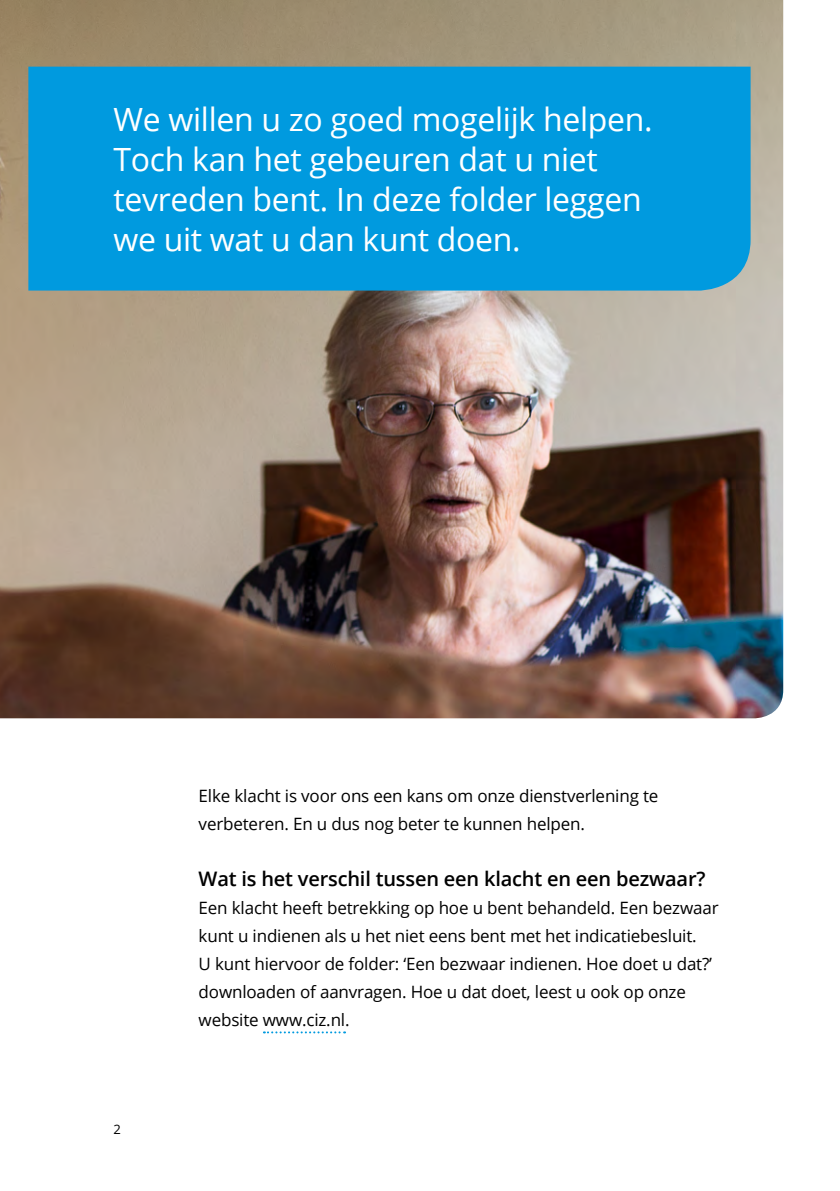
<style>
.page{position:relative;width:840px;height:1191px;background:#fff}
.page>*{position:absolute;margin:0;border:0;box-sizing:border-box;transform-origin:0 0}
.t1{font:32px/40px "Open Sans";letter-spacing:-.01em;color:#fff}
.t2{font:600 20px "Open Sans";letter-spacing:-.01em;color:#000}
.t3{font:17px/28px "Open Sans";letter-spacing:-.01em;color:#000}
.t4{font:13px "Open Sans";color:#000}
</style>
<div class="page">
<img style="left:0;top:0;width:782px;height:718px">
<svg style="left:264px;top:1031px;width:81px;height:2px"></svg>
<div style="left:28px;top:67px;width:722px;height:223px;background:#009adf"></div>
<h1 class="t1" style="left:113px;top:98px;width:540px">We willen u zo goed mogelijk helpen.<br>Toch kan het gebeuren dat u niet tevreden bent. In deze folder leggen we uit wat u dan kunt doen.</h1>
<p class="t4" style="left:113px;top:1120px;width:9px">2</p>
<p class="t3" style="left:198px;top:781px;width:461px">Elke klacht is voor ons een kans om onze dienstverlening te verbeteren. En u dus nog beter te kunnen helpen.</p>
<p class="t2" style="left:198px;top:865px;width:508px">Wat is het verschil tussen een klacht en een bezwaar?</p>
<p class="t3" style="left:198px;top:893px;width:521px">Een klacht heeft betrekking op hoe u bent behandeld. Een bezwaar kunt u indienen als u het niet eens bent met het indicatiebesluit.<br>U kunt hiervoor de folder: ‘Een bezwaar indienen. Hoe doet u dat?’ downloaden of aanvragen. Hoe u dat doet, leest u ook op onze website www.ciz.nl.</p>
</div>
